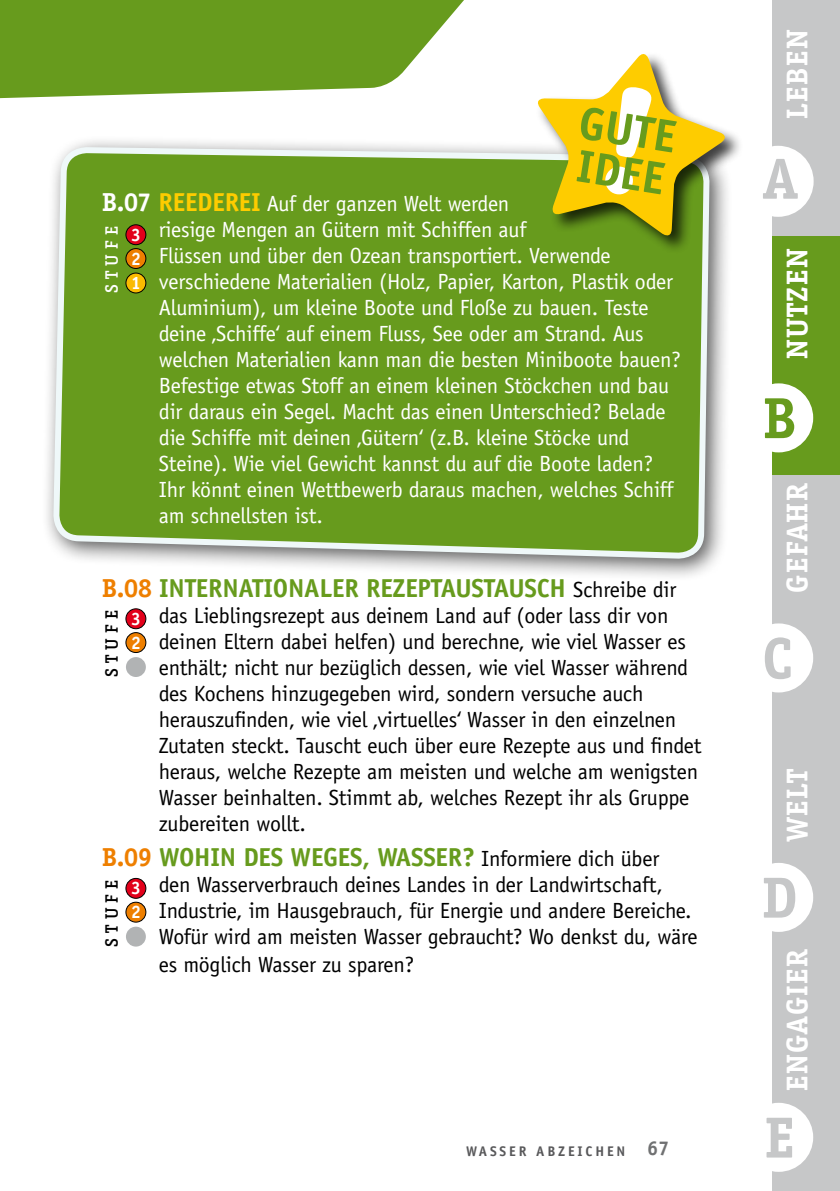
<style>
.page{position:relative;width:840px;height:1191px;background:#fff}
.page>*{position:absolute;margin:0;border:0;box-sizing:border-box;transform-origin:0 0}
.t1{font:700 58px "Officina Ser ITC Std";color:#c6c7c8}
.t2{font:700 58px "Officina Ser ITC Std";color:#679b1d}
.t3{font:700 46px/43.2px "Officina Sans Std";color:#679b1d}
.t4{font:700 30px "Officina Ser ITC Std";letter-spacing:.05em;color:#fff}
.t5{font:700 26px "Officina Sans Std";letter-spacing:-.01em;color:#679b1d}
.t6{font:22px/26px "Officina Sans Std";letter-spacing:-.01em;color:#000}
.t7{font:22px/26px "Officina Sans Std";letter-spacing:-.01em;color:#fff}
.t8{font:500 18px "Officina Ser ITC Std";letter-spacing:.29em;color:#000}
.t9{font:700 18px/24px "Officina Ser ITC Std";color:#fff}
.t10{font:500 18px "Officina Ser ITC Std";color:#fff}
.t11{font:700 14px "Officina Sans Std";letter-spacing:.2em;color:#58585a}
.s1{font-family:"Officina Ser ITC Std";font-weight:700;font-size:26px}
.s2{font-weight:700;font-size:26px;color:#fecc00}
.s3{font-family:"Officina Ser ITC Std";color:#ee7f00}
.s4{font-weight:400;font-size:22px;color:#000}
.s5{font-size:20px;color:#707172}
</style>
<div class="page">
<div style="left:771px;top:0;width:68px;height:238px;background:#c6c7c8"></div>
<div style="left:743px;top:147px;width:69px;height:69px;background:#fff;border-radius:50%"></div>
<div style="left:742px;top:146px;width:71px;height:71px;border:2px solid #fff;border-radius:50%"></div>
<div style="left:771px;top:466px;width:68px;height:254px;background:#c6c7c8"></div>
<div style="left:743px;top:623px;width:69px;height:69px;background:#fff;border-radius:50%"></div>
<div style="left:771px;top:713px;width:68px;height:245px;background:#c6c7c8"></div>
<div style="left:743px;top:863px;width:69px;height:69px;background:#fff;border-radius:50%"></div>
<div style="left:771px;top:951px;width:68px;height:240px;background:#c6c7c8"></div>
<div style="left:743px;top:1102px;width:69px;height:69px;background:#fff;border-radius:50%"></div>
<div style="left:0;top:0;width:50px;height:99px;background:#679b1d"></div>
<div style="left:771px;top:236px;width:68px;height:238px;background:#679b1d"></div>
<div style="left:743px;top:383px;width:69px;height:69px;background:#fff;border-radius:50%"></div>
<div style="left:126px;top:657px;width:20px;height:20px;background:#b1b3b4;border-radius:50%"></div>
<div style="left:126px;top:632px;width:20px;height:20px;background:#ee7f00;border-radius:50%"></div>
<div style="left:126px;top:632px;width:20px;height:20px;border:1px solid #000;border-radius:50%"></div>
<div style="left:126px;top:609px;width:20px;height:20px;background:#e2001a;border-radius:50%"></div>
<div style="left:126px;top:608px;width:20px;height:21px;border:1px solid #000;border-radius:50%"></div>
<div style="left:41px;top:135px;width:691px;height:447px;background:#000;opacity:.65"></div>
<svg style="left:50px;top:0;width:662px;height:562px"></svg>
<div style="left:126px;top:273px;width:20px;height:20px;background:#fabb00;border-radius:50%"></div>
<div style="left:126px;top:273px;width:20px;height:20px;border:1px solid #000;border-radius:50%"></div>
<div style="left:126px;top:248px;width:20px;height:20px;background:#ee7f00;border-radius:50%"></div>
<div style="left:126px;top:248px;width:20px;height:21px;border:1px solid #000;border-radius:50%"></div>
<div style="left:126px;top:225px;width:20px;height:20px;background:#e2001a;border-radius:50%"></div>
<div style="left:126px;top:225px;width:20px;height:20px;border:1px solid #000;border-radius:50%"></div>
<div style="left:535px;top:51px;width:208px;height:203px;background:#000;opacity:.75"></div>
<svg style="left:533px;top:49px;width:197px;height:191px"></svg>
<div style="left:126px;top:926px;width:20px;height:20px;background:#b1b3b4;border-radius:50%"></div>
<div style="left:126px;top:902px;width:20px;height:20px;background:#ee7f00;border-radius:50%"></div>
<div style="left:126px;top:902px;width:20px;height:20px;border:1px solid #000;border-radius:50%"></div>
<div style="left:126px;top:878px;width:20px;height:20px;background:#e2001a;border-radius:50%"></div>
<div style="left:126px;top:878px;width:20px;height:20px;border:1px solid #000;border-radius:50%"></div>
<h2 class="t3" style="left:582px;top:100px;width:53px;rotate:9deg">GUTE<br>IDEE</h2>
<p class="t7" style="left:159px;top:190px;width:523px;text-indent:-57px"><span class="s1">B.07</span> <span class="s2">REEDEREI</span> Auf der ganzen Welt werden<br>riesige Mengen an Gütern mit Schiffen auf<br>Flüssen und über den Ozean transportiert. Verwende verschiedene Materialien (Holz, Papier, Karton, Plastik oder Aluminium), um kleine Boote und Floße zu bauen. Teste deine ‚Schiffe‘ auf einem Fluss, See oder am Strand. Aus welchen Materialien kann man die besten Miniboote bauen?<br>Befestige etwas Stoff an einem kleinen Stöckchen und bau dir daraus ein Segel. Macht das einen Unterschied? Belade die Schiffe mit deinen ‚Gütern‘ (z.B. kleine Stöcke und Steine). Wie viel Gewicht kannst du auf die Boote laden?<br>Ihr könnt einen Wettbewerb daraus machen, welches Schiff am schnellsten ist.</p>
<p class="t10" style="left:101px;top:293px;width:69px;rotate:-90deg">Stufe</p>
<p class="t9" style="left:131px;top:222px;width:11px;text-align:justify">3<br>2<br>1</p>
<p class="t5" style="left:102px;top:571px;width:575px"><span class="s3">B.08</span> INTERNATIONALER REZEPTAUSTAUSCH <span class="s4">Schreibe dir</span></p>
<p class="t6" style="left:159px;top:602px;width:544px">das Lieblingsrezept aus deinem Land auf (oder lass dir von deinen Eltern dabei helfen) und berechne, wie viel Wasser es enthält; nicht nur bezüglich dessen, wie viel Wasser während des Kochens hinzugegeben wird, sondern versuche auch herauszufinden, wie viel ‚virtuelles‘ Wasser in den einzelnen Zutaten steckt. Tauscht euch über eure Rezepte aus und findet heraus, welche Rezepte am meisten und welche am wenigsten Wasser beinhalten. Stimmt ab, welches Rezept ihr als Gruppe zubereiten wollt.</p>
<p class="t8" style="left:101px;top:677px;width:69px;rotate:-90deg">Stufe</p>
<p class="t9" style="left:131px;top:606px;width:11px">3<br>2</p>
<p class="t5" style="left:102px;top:840px;width:558px"><span class="s3">B.09</span> WOHIN DES WEGES, WASSER? <span class="s4">Informiere dich über</span></p>
<p class="t6" style="left:159px;top:871px;width:540px">den Wasserverbrauch deines Landes in der Landwirtschaft,<br>Industrie, im Hausgebrauch, für Energie und andere Bereiche.<br>Wofür wird am meisten Wasser gebraucht? Wo denkst du, wäre</p>
<p class="t6" style="left:159px;top:951px;width:256px">es möglich Wasser zu sparen?</p>
<p class="t8" style="left:101px;top:947px;width:69px;rotate:-90deg">Stufe</p>
<p class="t9" style="left:131px;top:876px;width:11px">3<br>2</p>
<p class="t11" style="left:465px;top:1142px;width:205px">WASSER ABZEICHEN <span class="s5">67</span></p>
<h3 class="t4" style="left:778px;top:119px;width:91px;rotate:-90deg">Leben</h3>
<h1 class="t1" style="left:763px;top:143px;width:35px">a</h1>
<h3 class="t4" style="left:778px;top:359px;width:112px;rotate:-90deg">nutzen</h3>
<h1 class="t2" style="left:762px;top:383px;width:31px">B</h1>
<h3 class="t4" style="left:778px;top:592px;width:111px;rotate:-90deg">Gefahr</h3>
<h1 class="t1" style="left:762px;top:623px;width:31px">C</h1>
<h3 class="t4" style="left:778px;top:841px;width:74px;rotate:-90deg">Welt</h3>
<h1 class="t1" style="left:761px;top:862px;width:37px">D</h1>
<h3 class="t4" style="left:778px;top:1091px;width:144px;rotate:-90deg">Engagier</h3>
<h1 class="t1" style="left:764px;top:1102px;width:27px">E</h1>
</div>
